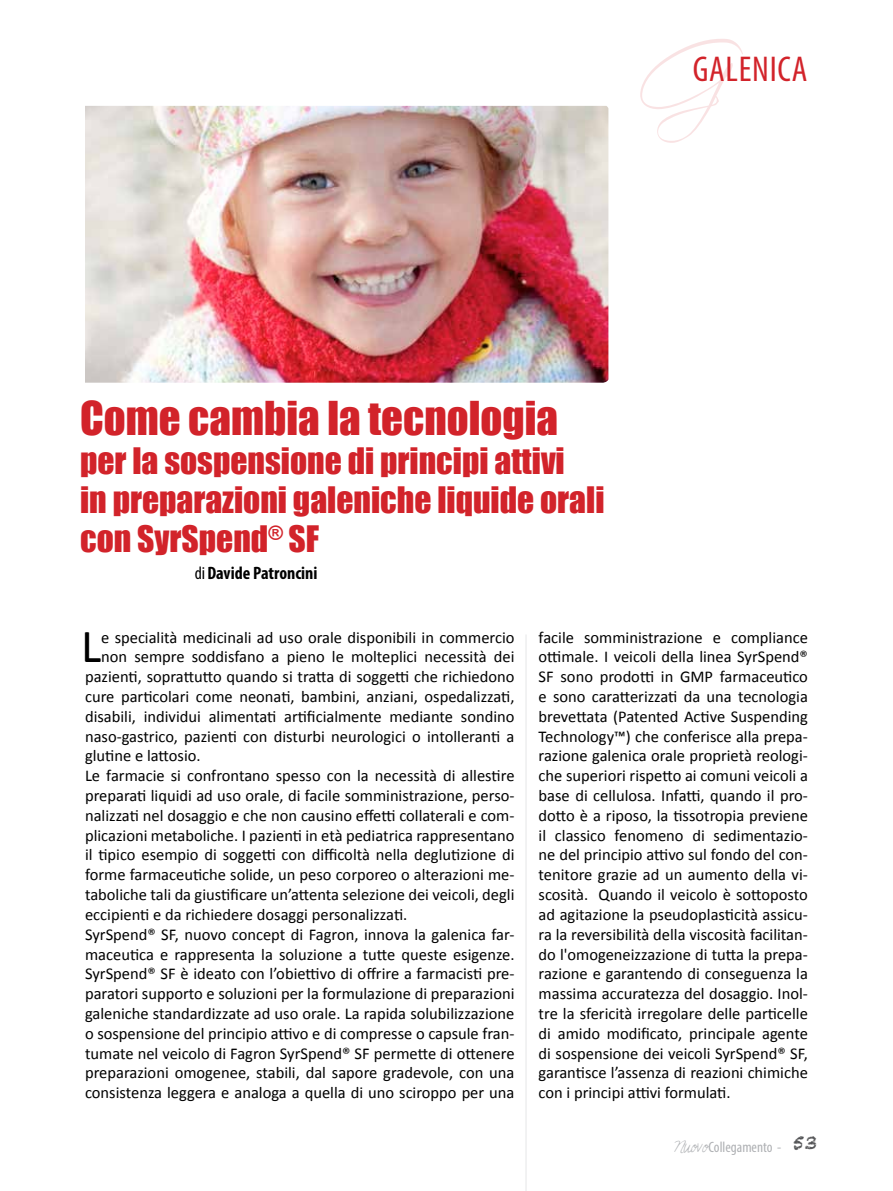
<style>
.page{position:relative;width:893px;height:1191px;background:#fff}
.page>*{position:absolute;margin:0;border:0;box-sizing:border-box;transform-origin:0 0}
.t1{font:97.5px "Scriptina Pro";color:#d2232a}
.t2{font:47.7px "Calibri";color:#000}
.t3{font:42.9px "Impact";color:#d2232a}
.t4{font:condensed 36px "Myriad Pro";letter-spacing:.02em;color:#d2232a}
.t5{font:33.45px/39px "Impact";color:#d2232a}
.t6{font:700 condensed 18px "Myriad Pro";color:#000}
.t7{font:16.5px/19.8px "Calibri";color:#000;text-align:justify}
.t8{font:condensed 15px "Myriad Pro";color:#afb1b4}
.s1{font-weight:400}
.s2{font-family:"Sunshine In My Soul";font-stretch:normal}
</style>
<div class="page">
<hr style="left:525px;top:634px;width:2px;height:557px;background:#c2c4c6">
<img style="left:85px;top:106px;width:523px;height:277px">
<h1 class="t1" style="left:630px;top:22px;width:92px">G</h1>
<h3 class="t4" style="left:693px;top:47px;width:116px">GALENICA</h3>
<h3 class="t3" style="left:80px;top:385px;width:479px">Come cambia la tecnologia</h3>
<h3 class="t5" style="left:80px;top:441px;width:526px">per la sospensione di principi attivi<br>in preparazioni galeniche liquide orali con SyrSpend<sup>®</sup> SF</h3>
<p class="t6" style="left:195px;top:561px;width:124px"><span class="s1">di</span>Davide Patroncini</p>
<h2 class="t2" style="left:81px;top:616px;width:22px">L</h2>
<p class="t7" style="left:101px;top:627px;width:415px">e specialità medicinali ad uso orale disponibili in commercio</p>
<p class="t7" style="left:101px;top:647px;width:415px">non sempre soddisfano a pieno le molteplici necessità dei</p>
<p class="t7" style="left:85px;top:667px;width:431px">pazienti, soprattutto quando si tratta di soggetti che richiedono</p>
<p class="t7" style="left:85px;top:686px;width:431px">cure particolari come neonati, bambini, anziani, ospedalizzati,</p>
<p class="t7" style="left:85px;top:706px;width:431px">disabili, individui alimentati artificialmente mediante sondino</p>
<p class="t7" style="left:85px;top:726px;width:431px">naso-gastrico, pazienti con disturbi neurologici o intolleranti a</p>
<p class="t7" style="left:85px;top:746px;width:117px">glutine e lattosio.</p>
<p class="t7" style="left:85px;top:766px;width:431px">Le farmacie si confrontano spesso con la necessità di allestire</p>
<p class="t7" style="left:85px;top:785px;width:431px">preparati liquidi ad uso orale, di facile somministrazione, perso-</p>
<p class="t7" style="left:85px;top:805px;width:431px">nalizzati nel dosaggio e che non causino effetti collaterali e com-</p>
<p class="t7" style="left:85px;top:825px;width:431px">plicazioni metaboliche. I pazienti in età pediatrica rappresentano</p>
<p class="t7" style="left:85px;top:845px;width:431px">il tipico esempio di soggetti con difficoltà nella deglutizione di</p>
<p class="t7" style="left:85px;top:865px;width:431px">forme farmaceutiche solide, un peso corporeo o alterazioni me-</p>
<p class="t7" style="left:85px;top:884px;width:431px">taboliche tali da giustificare un’attenta selezione dei veicoli, degli</p>
<p class="t7" style="left:85px;top:904px;width:324px">eccipienti e da richiedere dosaggi personalizzati.</p>
<p class="t7" style="left:85px;top:924px;width:431px">SyrSpend® SF, nuovo concept di Fagron, innova la galenica far-</p>
<p class="t7" style="left:85px;top:944px;width:431px">maceutica e rappresenta la soluzione a tutte queste esigenze.</p>
<p class="t7" style="left:85px;top:964px;width:431px">SyrSpend® SF è ideato con l’obiettivo di offrire a farmacisti pre-</p>
<p class="t7" style="left:85px;top:983px;width:431px">paratori supporto e soluzioni per la formulazione di preparazioni</p>
<p class="t7" style="left:85px;top:1003px;width:431px">galeniche standardizzate ad uso orale. La rapida solubilizzazione</p>
<p class="t7" style="left:85px;top:1023px;width:431px">o sospensione del principio attivo e di compresse o capsule fran-</p>
<p class="t7" style="left:85px;top:1043px;width:431px">tumate nel veicolo di Fagron SyrSpend® SF permette di ottenere</p>
<p class="t7" style="left:85px;top:1063px;width:431px">preparazioni omogenee, stabili, dal sapore gradevole, con una</p>
<p class="t7" style="left:85px;top:1082px;width:431px">consistenza leggera e analoga a quella di uno sciroppo per una</p>
<p class="t7" style="left:539px;top:627px;width:271px">facile somministrazione e compliance ottimale. I veicoli della linea SyrSpend® SF sono prodotti in GMP farmaceutico e sono caratterizzati da una tecnologia brevettata (Patented Active Suspending Technology™) che conferisce alla prepa&shy;razione galenica orale proprietà reologi&shy;che superiori rispetto ai comuni veicoli a base di cellulosa. Infatti, quando il pro&shy;dotto è a riposo, la tissotropia previene il classico fenomeno di sedimentazio&shy;ne del principio attivo sul fondo del con&shy;tenitore grazie ad un aumento della vi&shy;scosità. Quando il veicolo è sottoposto ad agitazione la pseudoplasticità assicu&shy;ra la reversibilità della viscosità facilitan&shy;do l'omogeneizzazione di tutta la prepa&shy;razione e garantendo di conseguenza la massima accuratezza del dosaggio. Inol&shy;tre la sfericità irregolare delle particelle di amido modificato, principale agente di sospensione dei veicoli SyrSpend® SF, garantisce l’assenza di reazioni chimiche con i principi attivi formulati.</p>
<p class="t8" style="left:674px;top:1137px;width:144px"><span class="s2">Nuovo</span>Collegamento - <sup>53</sup></p>
</div>
